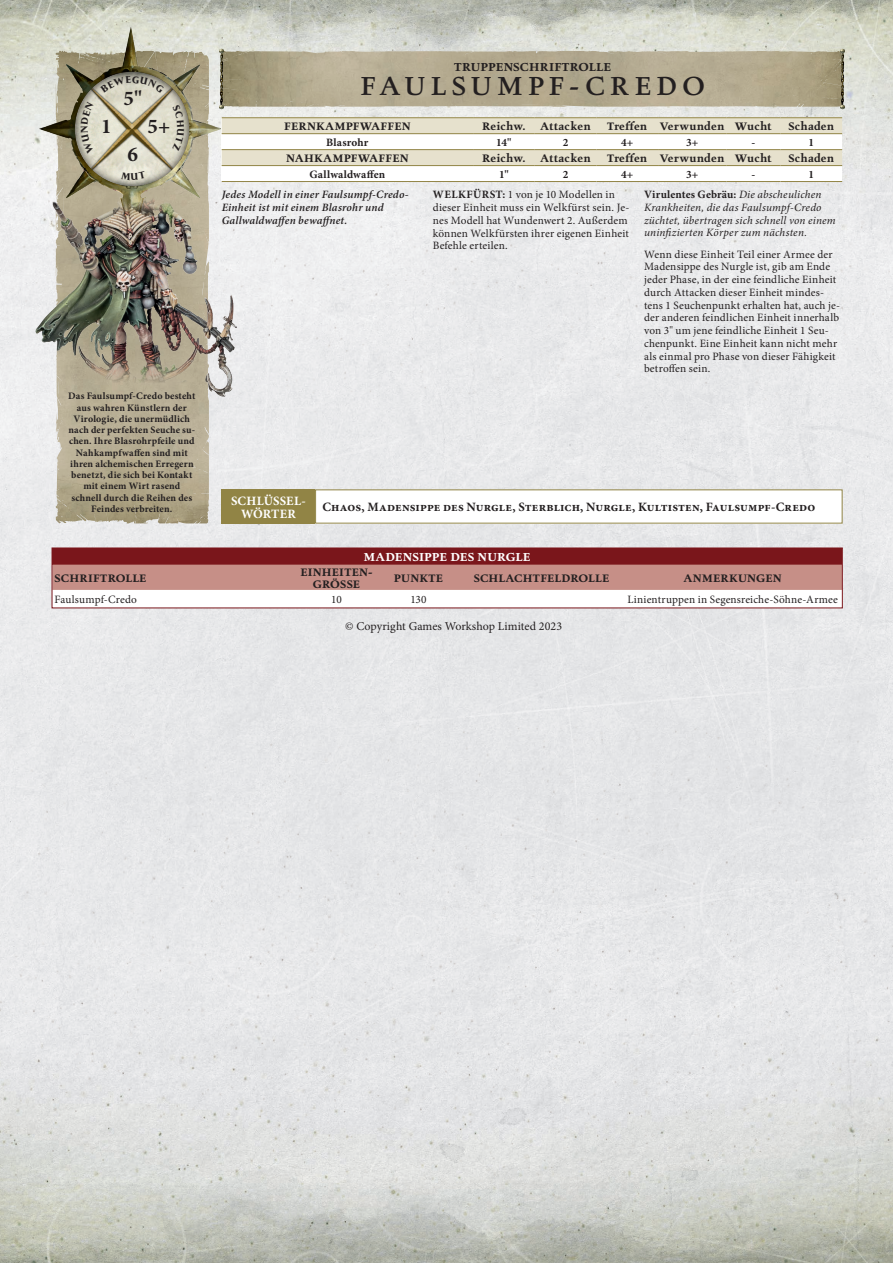
<style>
.page{position:relative;width:893px;height:1263px;background:#fff}
.page>*{position:absolute;margin:0;border:0;box-sizing:border-box;transform-origin:0 0}
.t1{font:500 27px "Figural Std";letter-spacing:.2em;color:#231f20}
.t2{font:700 21px "Minion Pro";color:#231f20}
.t3{font:700 12.75px "Minion Pro";letter-spacing:.015em;color:#231f20}
.t4{font:700 12.75px/12.8px "Minion Pro";letter-spacing:.01em;color:#fff;text-align:center}
.t5{font:12px "Minion Pro";letter-spacing:.005em;color:#231f20}
.t6{font:700 12px "Figural Std";letter-spacing:.02em;color:#231f20}
.t7{font:700 12px "Figural Std";letter-spacing:.02em;color:#fff}
.t8{font:11.25px/12.8px "Minion Pro";letter-spacing:.01em;color:#231f20}
.t9{font:700 11.25px/12px "Figural Std";letter-spacing:.02em;color:#231f20;text-align:center}
.t10{font:italic 11.25px/12.8px "Minion Pro";letter-spacing:.015em;color:#231f20}
.t11{font:italic 600 11.25px/12.8px "Minion Pro";letter-spacing:.02em;color:#231f20}
.t12{font:700 11.25px "Minion Pro";letter-spacing:.015em;color:#231f20}
.t13{font:700 9.9px/11.2px "Minion Pro";letter-spacing:.015em;color:#231f20;text-align:center}
.s1{font-weight:700}
.s2{font-weight:700;font-style:normal}
</style>
<div class="page">
<img style="left:0;top:0;width:893px;height:1263px">
<img style="left:628px;top:51px;width:141px;height:3px">
<img style="left:22px;top:0;width:221px;height:275px">
<img style="left:75px;top:71px;width:117px;height:116px">
<img style="left:211px;top:51px;width:20px;height:56px">
<svg style="left:219px;top:104px;width:5px;height:5px"></svg>
<svg style="left:219px;top:48px;width:5px;height:6px"></svg>
<img style="left:832px;top:51px;width:20px;height:56px">
<svg style="left:840px;top:104px;width:5px;height:5px"></svg>
<svg style="left:840px;top:48px;width:5px;height:6px"></svg>
<img style="left:21px;top:179px;width:47px;height:179px">
<img style="left:199px;top:289px;width:44px;height:116px">
<div style="left:316px;top:490px;width:526px;height:33px;background:#fff"></div>
<div style="left:222px;top:489px;width:93px;height:34px;background:#918445"></div>
<div style="left:222px;top:118px;width:620px;height:64px;background:#fff"></div>
<svg style="left:222px;top:118px;width:620px;height:47px"></svg>
<hr style="left:222px;top:117px;width:251px;height:1px;background:#918445">
<hr style="left:473px;top:117px;width:62px;height:1px;background:#918445">
<hr style="left:535px;top:117px;width:61px;height:1px;background:#918445">
<hr style="left:596px;top:117px;width:62px;height:1px;background:#918445">
<hr style="left:658px;top:117px;width:68px;height:1px;background:#918445">
<hr style="left:726px;top:117px;width:54px;height:1px;background:#918445">
<hr style="left:780px;top:117px;width:62px;height:1px;background:#918445">
<hr style="left:222px;top:133px;width:251px;height:1px;background:#918445">
<hr style="left:473px;top:133px;width:62px;height:1px;background:#918445">
<hr style="left:535px;top:133px;width:61px;height:1px;background:#918445">
<hr style="left:596px;top:133px;width:62px;height:1px;background:#918445">
<hr style="left:658px;top:133px;width:68px;height:1px;background:#918445">
<hr style="left:726px;top:133px;width:54px;height:1px;background:#918445">
<hr style="left:780px;top:133px;width:62px;height:1px;background:#918445">
<hr style="left:222px;top:181px;width:251px;height:1px;background:#918445">
<hr style="left:473px;top:181px;width:62px;height:1px;background:#918445">
<hr style="left:535px;top:181px;width:61px;height:1px;background:#918445">
<hr style="left:596px;top:181px;width:62px;height:1px;background:#918445">
<hr style="left:658px;top:181px;width:68px;height:1px;background:#918445">
<hr style="left:726px;top:181px;width:54px;height:1px;background:#918445">
<hr style="left:780px;top:181px;width:62px;height:1px;background:#918445">
<hr style="left:222px;top:149px;width:251px;height:1px;background:#918445">
<hr style="left:473px;top:149px;width:62px;height:1px;background:#918445">
<hr style="left:535px;top:149px;width:61px;height:1px;background:#918445">
<hr style="left:596px;top:149px;width:62px;height:1px;background:#918445">
<hr style="left:658px;top:149px;width:68px;height:1px;background:#918445">
<hr style="left:726px;top:149px;width:54px;height:1px;background:#918445">
<hr style="left:780px;top:149px;width:62px;height:1px;background:#918445">
<hr style="left:222px;top:165px;width:251px;height:1px;background:#918445">
<hr style="left:473px;top:165px;width:62px;height:1px;background:#918445">
<hr style="left:535px;top:165px;width:61px;height:1px;background:#918445">
<hr style="left:596px;top:165px;width:62px;height:1px;background:#918445">
<hr style="left:658px;top:165px;width:68px;height:1px;background:#918445">
<hr style="left:726px;top:165px;width:54px;height:1px;background:#918445">
<hr style="left:780px;top:165px;width:62px;height:1px;background:#918445">
<div style="left:52px;top:548px;width:790px;height:17px;background:#7a161b"></div>
<svg style="left:54px;top:565px;width:787px;height:41px"></svg>
<div style="left:52px;top:548px;width:791px;height:60px;border:1px solid #7a161b"></div>
<svg style="left:100px;top:76px;width:65px;height:17px"></svg>
<svg style="left:172px;top:105px;width:12px;height:46px"></svg>
<svg style="left:121px;top:171px;width:25px;height:9px"></svg>
<svg style="left:81px;top:102px;width:13px;height:52px"></svg>
<h2 class="t2" style="left:124px;top:84px;width:20px">5"</h2>
<p class="t6" style="left:454px;top:59px;width:158px">TRUPPENSCHRIFTROLLE</p>
<h1 class="t1" style="left:360px;top:69px;width:346px">FAULSUMPF-CREDO</h1>
<h2 class="t2" style="left:101px;top:112px;width:12px">1</h2>
<h2 class="t2" style="left:148px;top:112px;width:24px">5+</h2>
<p class="t9" style="left:284px;top:121px;width:128px">FERNKAMPFWAFFEN</p>
<p class="t9" style="left:482px;top:121px;width:45px">Reichw.</p>
<p class="t9" style="left:540px;top:121px;width:52px">Attacken</p>
<p class="t9" style="left:607px;top:121px;width:166px">Treffen Verwunden Wucht</p>
<p class="t9" style="left:788px;top:121px;width:47px">Schaden</p>
<p class="t12" style="left:326px;top:134px;width:44px">Blasrohr</p>
<p class="t12" style="left:496px;top:134px;width:17px">14"</p>
<p class="t12" style="left:563px;top:134px;width:7px">2</p>
<p class="t12" style="left:621px;top:134px;width:14px">4+</p>
<p class="t12" style="left:686px;top:134px;width:14px">3+</p>
<p class="t12" style="left:751px;top:134px;width:5px">-</p>
<p class="t12" style="left:808px;top:134px;width:7px">1</p>
<p class="t9" style="left:286px;top:153px;width:124px">NAHKAMPFWAFFEN</p>
<p class="t9" style="left:482px;top:153px;width:45px">Reichw.</p>
<p class="t9" style="left:540px;top:153px;width:52px">Attacken</p>
<p class="t9" style="left:607px;top:153px;width:166px">Treffen Verwunden Wucht</p>
<p class="t9" style="left:788px;top:153px;width:47px">Schaden</p>
<p class="t12" style="left:309px;top:166px;width:77px">Gallwaldwaffen</p>
<p class="t12" style="left:499px;top:166px;width:11px">1"</p>
<p class="t12" style="left:563px;top:166px;width:7px">2</p>
<p class="t12" style="left:621px;top:166px;width:14px">4+</p>
<p class="t12" style="left:686px;top:166px;width:14px">3+</p>
<p class="t12" style="left:751px;top:166px;width:5px">-</p>
<p class="t12" style="left:808px;top:166px;width:7px">1</p>
<h2 class="t2" style="left:128px;top:139px;width:12px">6</h2>
<p class="t13" style="left:68px;top:390px;width:129px">Das Faulsumpf-Credo besteht aus wahren Künstlern der<br>Virologie, die unermüdlich nach der perfekten Seuche su&shy;chen. Ihre Blasrohrpfeile und<br>Nahkampfwaffen sind mit ihren alchemischen Erregern benetzt, die sich bei Kontakt mit einem Wirt rasend schnell durch die Reihen des<br>Feindes verbreiten.</p>
<p class="t11" style="left:222px;top:188px;width:188px">Jedes Modell in einer Faulsumpf-Credo-<br>Einheit ist mit einem Blasrohr und<br>Gallwaldwaffen bewaffnet.</p>
<p class="t8" style="left:433px;top:188px;width:198px"><span class="s1">WELKFÜRST:</span> 1 von je 10 Modellen in dieser Einheit muss ein Welkfürst sein. Je&shy;nes Modell hat Wundenwert 2. Außerdem können Welkfürsten ihrer eigenen Einheit Befehle erteilen.</p>
<p class="t10" style="left:644px;top:188px;width:193px"><span class="s2">Virulentes Gebräu:</span> Die abscheulichen Krankheiten, die das Faulsumpf-Credo züchtet, übertragen sich schnell von einem uninfizierten Körper zum nächsten.</p>
<p class="t8" style="left:644px;top:248px;width:198px">Wenn diese Einheit Teil einer Armee der Madensippe des Nurgle ist, gib am Ende jeder Phase, in der eine feindliche Einheit durch Attacken dieser Einheit mindes&shy;tens 1 Seuchenpunkt erhalten hat, auch je&shy;der anderen feindlichen Einheit innerhalb von 3" um jene feindliche Einheit 1 Seu&shy;chenpunkt. Eine Einheit kann nicht mehr als einmal pro Phase von dieser Fähigkeit betroffen sein.</p>
<p class="t4" style="left:231px;top:494px;width:75px">SCHLÜSSEL-<br>WÖRTER</p>
<p class="t3" style="left:322px;top:498px;width:495px">Chaos, Madensippe des Nurgle, Sterblich, Nurgle, Kultisten, Faulsumpf-Credo</p>
<p class="t7" style="left:364px;top:550px;width:168px">MADENSIPPE DES NURGLE</p>
<p class="t9" style="left:55px;top:572px;width:93px">SCHRIFTROLLE</p>
<p class="t9" style="left:300px;top:566px;width:74px">EINHEITEN-<br>GRÖSSE</p>
<p class="t9" style="left:394px;top:572px;width:51px">PUNKTE</p>
<p class="t9" style="left:474px;top:572px;width:137px">SCHLACHTFELDROLLE</p>
<p class="t9" style="left:684px;top:572px;width:99px">ANMERKUNGEN</p>
<p class="t8" style="left:55px;top:593px;width:84px">Faulsumpf-Credo</p>
<p class="t8" style="left:331px;top:593px;width:12px">10</p>
<p class="t8" style="left:410px;top:593px;width:18px">130</p>
<p class="t8" style="left:627px;top:593px;width:212px">Linientruppen in Segensreiche-Söhne-Armee</p>
<p class="t5" style="left:345px;top:618px;width:218px">© Copyright Games Workshop Limited 2023</p>
</div>
